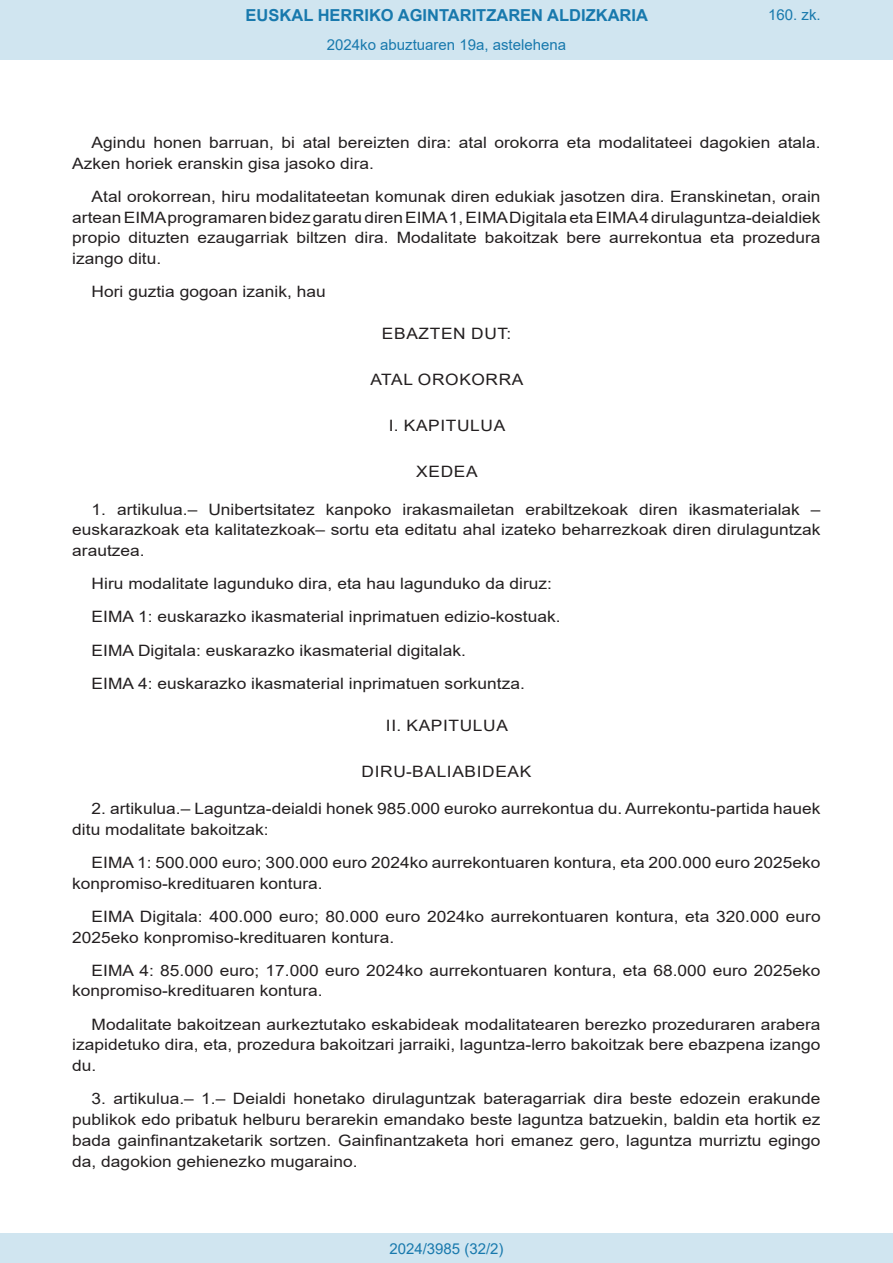
<style>
.page{position:relative;width:893px;height:1263px;background:#fff}
.page>*{position:absolute;margin:0;border:0;box-sizing:border-box;transform-origin:0 0}
.t1{font:700 16.5px "Arial";color:#1879ad}
.BOPVDetalle{font:15.6px/20.5px "Arial";color:#231f20;scale:1.11 1}
.BOPVClave{font:15.6px "Arial";letter-spacing:.035em;color:#231f20;scale:1.11 1}
.Paginacion_Centro{font:15px "Arial";color:#1879ad}
</style>
<div class="page">
<div style="left:0;top:0;width:893px;height:60px;background:#d0e5f0"></div>
<div style="left:0;top:1233px;width:893px;height:30px;background:#d0e5f0"></div>
<p class="t1" style="left:246px;top:3px;width:404px">EUSKAL HERRIKO AGINTARITZAREN ALDIZKARIA</p>
<p class="Paginacion_Centro" style="left:327px;top:35px;width:241px">2024ko abuztuaren 19a, astelehena</p>
<p class="Paginacion_Centro" style="left:768px;top:5px;width:54px">160. zk.</p>
<p class="BOPVDetalle" style="left:72px;top:132px;width:676px;text-indent:19px">Agindu honen barruan, bi atal bereizten dira: atal orokorra eta modalitateei dagokien atala.<br>Azken horiek eranskin gisa jasoko dira.</p>
<p class="BOPVDetalle" style="left:72px;top:186px;width:676px;text-align:justify;text-indent:19px">Atal orokorrean, hiru modalitateetan komunak diren edukiak jasotzen dira. Eranskinetan, orain artean EIMA programaren bidez garatu diren EIMA 1, EIMA Digitala eta EIMA 4 dirulaguntza-deialdiek propio dituzten ezaugarriak biltzen dira. Modalitate bakoitzak bere aurrekontua eta prozedura izango ditu.</p>
<p class="BOPVDetalle" style="left:92px;top:281px;width:212px">Hori guztia gogoan izanik, hau</p>
<p class="BOPVClave" style="left:382px;top:322px;width:118px">EBAZTEN DUT:</p>
<p class="BOPVClave" style="left:370px;top:369px;width:139px">ATAL OROKORRA</p>
<p class="BOPVClave" style="left:389px;top:415px;width:107px">I. KAPITULUA</p>
<p class="BOPVClave" style="left:416px;top:461px;width:57px">XEDEA</p>
<p class="BOPVDetalle" style="left:72px;top:499px;width:676px;text-align:justify;text-indent:19px">1. artikulua.– Unibertsitatez kanpoko irakasmailetan erabiltzekoak diren ikasmaterialak – euskarazkoak eta kalitatezkoak– sortu eta editatu ahal izateko beharrezkoak diren dirulaguntzak arautzea.</p>
<p class="BOPVDetalle" style="left:92px;top:573px;width:416px">Hiru modalitate lagunduko dira, eta hau lagunduko da diruz:</p>
<p class="BOPVDetalle" style="left:92px;top:606px;width:424px">EIMA 1: euskarazko ikasmaterial inprimatuen edizio-kostuak.</p>
<p class="BOPVDetalle" style="left:92px;top:640px;width:339px">EIMA Digitala: euskarazko ikasmaterial digitalak.</p>
<p class="BOPVDetalle" style="left:92px;top:673px;width:392px">EIMA 4: euskarazko ikasmaterial inprimatuen sorkuntza.</p>
<p class="BOPVClave" style="left:386px;top:714px;width:111px">II. KAPITULUA</p>
<p class="BOPVClave" style="left:362px;top:760px;width:154px">DIRU-BALIABIDEAK</p>
<p class="BOPVDetalle" style="left:72px;top:798px;width:676px;text-indent:19px">2. artikulua.– Laguntza-deialdi honek 985.000 euroko aurrekontua du. Aurrekontu-partida hauek ditu modalitate bakoitzak:</p>
<p class="BOPVDetalle" style="left:72px;top:852px;width:676px;text-indent:19px">EIMA 1: 500.000 euro; 300.000 euro 2024ko aurrekontuaren kontura, eta 200.000 euro 2025eko konpromiso-kredituaren kontura.</p>
<p class="BOPVDetalle" style="left:72px;top:906px;width:676px;text-indent:19px">EIMA Digitala: 400.000 euro; 80.000 euro 2024ko aurrekontuaren kontura, eta 320.000 euro<br>2025eko konpromiso-kredituaren kontura.</p>
<p class="BOPVDetalle" style="left:72px;top:960px;width:676px;text-indent:19px">EIMA 4: 85.000 euro; 17.000 euro 2024ko aurrekontuaren kontura, eta 68.000 euro 2025eko konpromiso-kredituaren kontura.</p>
<p class="BOPVDetalle" style="left:72px;top:1014px;width:676px;text-align:justify;text-indent:19px">Modalitate bakoitzean aurkeztutako eskabideak modalitatearen berezko prozeduraren arabera izapidetuko dira, eta, prozedura bakoitzari jarraiki, laguntza-lerro bakoitzak bere ebazpena izango du.</p>
<p class="BOPVDetalle" style="left:72px;top:1088px;width:676px;line-height:21px;text-align:justify;text-indent:19px">3. artikulua.– 1.– Deialdi honetako dirulaguntzak bateragarriak dira beste edozein erakunde publikok edo pribatuk helburu berarekin emandako beste laguntza batzuekin, baldin eta hortik ez bada gainfinantzaketarik sortzen. Gainfinantzaketa hori emanez gero, laguntza murriztu egingo da, dagokion gehienezko mugaraino.</p>
<p class="Paginacion_Centro" style="left:389px;top:1238px;width:116px">2024/3985 (32/2)</p>
</div>
